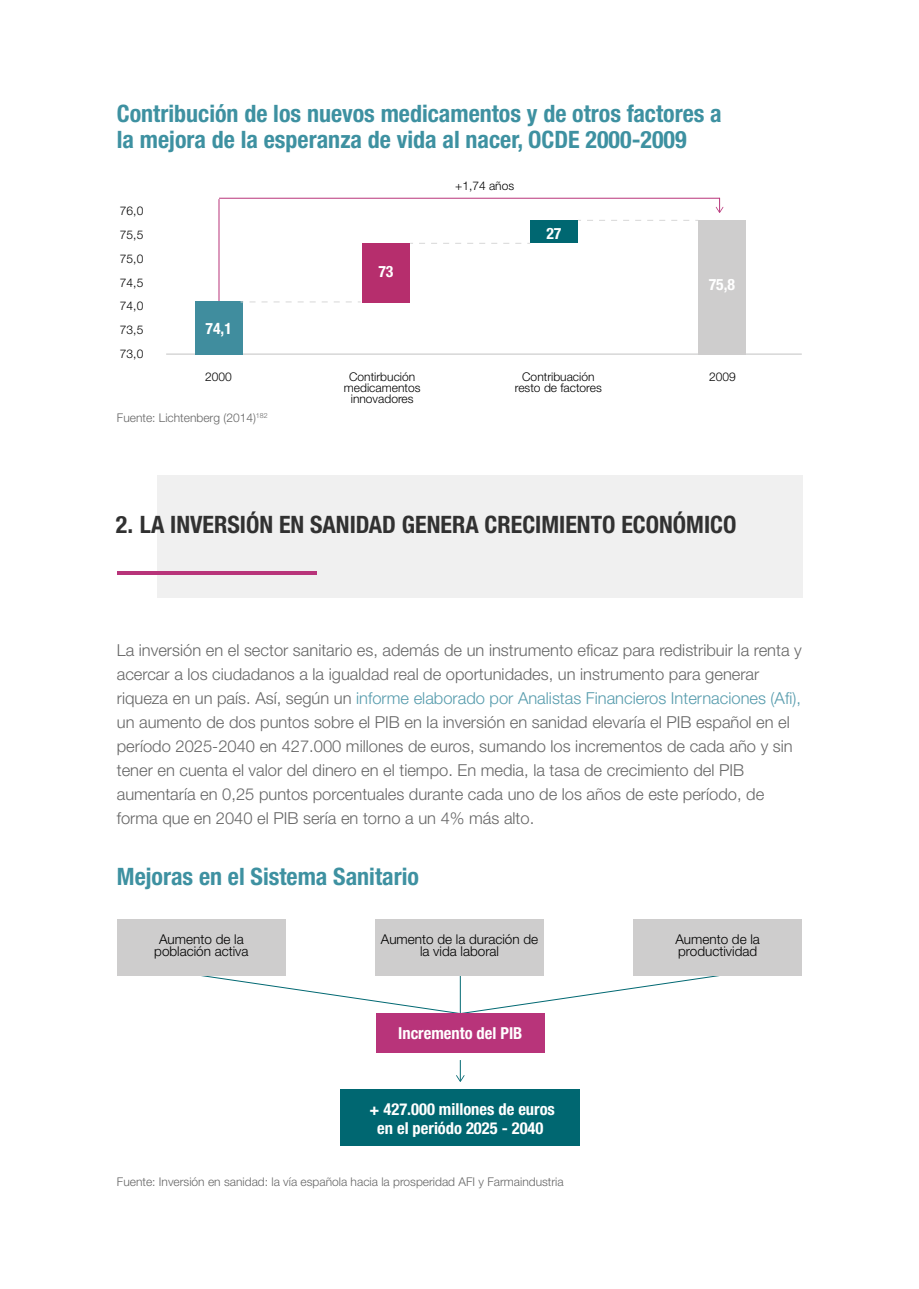
<style>
.page{position:relative;width:919px;height:1289px;background:#fff}
.page>*{position:absolute;margin:0;border:0;box-sizing:border-box;transform-origin:0 0}
.t1{font:700 condensed 24px/26.5px "Helvetica Neue LT Std";color:#3e91a1}
.t2{font:700 condensed 24px "Helvetica Neue LT Std";color:#313131}
.t3{font:300 16.5px/24px "Helvetica Neue LT Std";color:#666}
.t4{font:700 condensed 16.5px/18.9px "Helvetica Neue LT Std";color:#fff;text-align:center}
.t5{font:700 condensed 15.75px "Helvetica Neue LT Std";color:#fff}
.t6{font:300 13.5px/12.3px "Helvetica Neue LT Std";color:#000;text-align:center}
.t7{font:300 12px/23.7px "Helvetica Neue LT Std";color:#000;text-align:center}
.t8{font:300 12px "Helvetica Neue LT Std";color:#666}
.s1{color:#579cad}
</style>
<div class="page">
<div style="left:157px;top:475px;width:645px;height:123px;background:#f0f0f0"></div>
<hr style="left:117px;top:571px;width:199px;height:3px;background:#b8347a">
<hr style="left:218px;top:199px;width:1px;height:111px;background:#b8347a">
<hr style="left:219px;top:198px;width:501px;height:1px;background:#b8347a">
<hr style="left:166px;top:353px;width:635px;height:2px;background:#d7d7d7">
<div style="left:195px;top:302px;width:47px;height:53px;background:#408d9e"></div>
<div style="left:362px;top:243px;width:48px;height:60px;background:#b62e6d"></div>
<div style="left:530px;top:220px;width:47px;height:23px;background:#006771"></div>
<div style="left:697px;top:220px;width:48px;height:135px;background:#cecdcd"></div>
<svg style="left:410px;top:243px;width:111px;height:1px"></svg>
<svg style="left:578px;top:220px;width:111px;height:1px"></svg>
<svg style="left:240px;top:301px;width:112px;height:1px"></svg>
<svg style="left:715px;top:198px;width:8px;height:15px"></svg>
<svg style="left:182px;top:971px;width:556px;height:43px"></svg>
<hr style="left:460px;top:975px;width:1px;height:39px;background:#006872">
<svg style="left:456px;top:1060px;width:8px;height:21px"></svg>
<div style="left:117px;top:919px;width:168px;height:56px;background:#cecdcd"></div>
<div style="left:375px;top:919px;width:168px;height:56px;background:#cecdcd"></div>
<div style="left:633px;top:919px;width:168px;height:56px;background:#cecdcd"></div>
<div style="left:376px;top:1013px;width:168px;height:39px;background:#b8347a"></div>
<div style="left:341px;top:1089px;width:239px;height:56px;background:#006771"></div>
<h1 class="t1" style="left:117px;top:99px;width:606px">Contribución de los nuevos medicamentos y de otros factores a la mejora de la esperanza de vida al nacer, OCDE 2000-2009</h1>
<p class="t7" style="left:120px;top:199px;width:25px;text-align:justify">76,0<br>75,5<br>75,0<br>74,5<br>74,0<br>73,5<br>73,0</p>
<p class="t5" style="left:205px;top:318px;width:28px">74,1</p>
<p class="t5" style="left:378px;top:262px;width:17px">73</p>
<p class="t7" style="left:455px;top:174px;width:61px">+1,74 años</p>
<p class="t5" style="left:546px;top:223px;width:17px">27</p>
<p class="t5" style="left:708px;top:275px;width:28px">75,8</p>
<p class="t7" style="left:205px;top:364px;width:28px">2000</p>
<p class="t7" style="left:349px;top:364px;width:68px">Contirbución</p>
<p class="t7" style="left:709px;top:364px;width:28px">2009</p>
<p class="t7" style="left:344px;top:381px;width:78px;line-height:11.1px">medicamentos innovadores</p>
<p class="t7" style="left:515px;top:370px;width:88px;line-height:11.1px">Contribuación resto de factores</p>
<p class="t8" style="left:117px;top:410px;width:152px">Fuente: Lichtenberg (2014)<sup>182</sup></p>
<h1 class="t2" style="left:116px;top:510px;width:622px">2. LA INVERSIÓN EN SANIDAD GENERA CRECIMIENTO ECONÓMICO</h1>
<p class="t3" style="left:117px;top:638px;width:686px">La inversión en el sector sanitario es, además de un instrumento eficaz para redistribuir la renta y acercar a los ciudadanos a la igualdad real de oportunidades, un instrumento para generar riqueza en un país. Así, según un <span class="s1">informe elaborado por Analistas Financieros Internaciones (Afi), </span>un aumento de dos puntos sobre el PIB en la inversión en sanidad elevaría el PIB español en el período 2025-2040 en 427.000 millones de euros, sumando los incrementos de cada año y sin tener en cuenta el valor del dinero en el tiempo. En media, la tasa de crecimiento del PIB aumentaría en 0,25 puntos porcentuales durante cada uno de los años de este período, de forma que en 2040 el PIB sería en torno a un 4% más alto.</p>
<h1 class="t1" style="left:117px;top:862px;width:303px">Mejoras en el Sistema Sanitario</h1>
<p class="t6" style="left:154px;top:932px;width:96px">Aumento de la población activa</p>
<p class="t6" style="left:381px;top:932px;width:159px">Aumento de la duración de la vida laboral</p>
<p class="t6" style="left:675px;top:932px;width:86px;text-align:left">Aumento de la productividad</p>
<p class="t4" style="left:398px;top:1023px;width:126px">Incremento del PIB</p>
<p class="t4" style="left:369px;top:1099px;width:187px">+ 427.000 millones de euros en el periódo 2025 - 2040</p>
<p class="t8" style="left:117px;top:1174px;width:448px">Fuente: Inversión en sanidad: la vía española hacia la prosperidad AFI y Farmaindustria</p>
</div>
